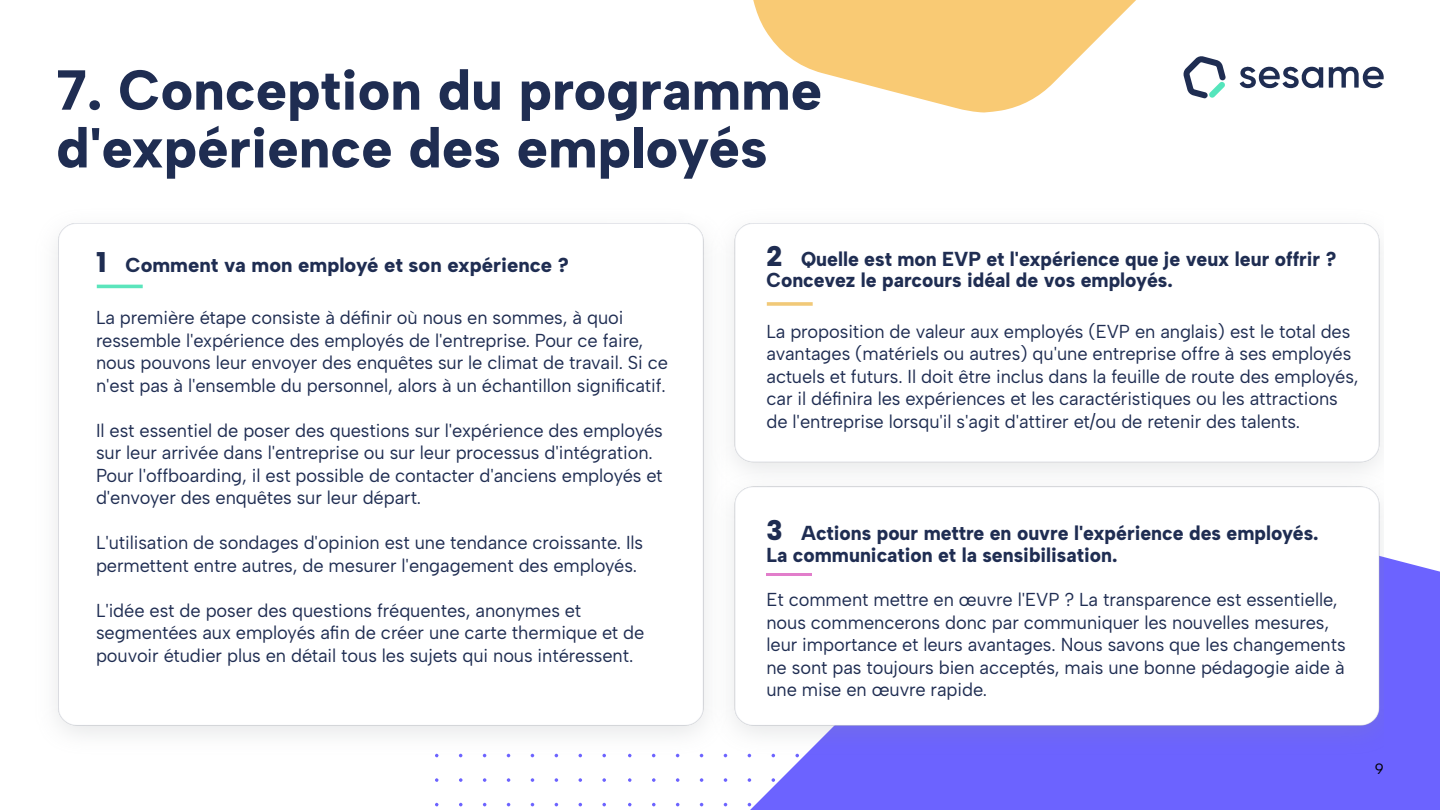
<style>
.page{position:relative;width:1440px;height:810px;background:#fff}
.page>*{position:absolute;margin:0;border:0;box-sizing:border-box;transform-origin:0 0}
.t1{font:800 56.25px/57.8px "Albert Sans";color:#1f2d52}
.t2{font:800 20.25px/21.8px "Albert Sans";color:#1f2d52;scale:.96 1}
.t3{font:800 20.25px "Albert Sans";color:#1f2d52}
.t4{font:18.75px/22.5px "Albert Sans";letter-spacing:-.005em;color:#1f2d52}
.t5{font:15px "Albert Sans";color:#000}
.s1{font-weight:900;font-size:28.5px}
</style>
<div class="page">
<svg style="left:653px;top:557px;width:787px;height:253px;background:#7d75ff"></svg>
<svg style="left:1240px;top:66px;width:83px;height:22px"></svg>
<svg style="left:1329px;top:67px;width:55px;height:21px"></svg>
<svg style="left:1184px;top:56px;width:42px;height:42px"></svg>
<img style="left:56px;top:223px;width:1328px;height:542px">
<svg style="left:753px;top:0;width:431px;height:112px;fill:#f9ca74"></svg>
<svg style="left:628px;top:778px;width:4px;height:4px"></svg>
<svg style="left:628px;top:803px;width:4px;height:4px"></svg>
<svg style="left:652px;top:778px;width:4px;height:4px"></svg>
<svg style="left:676px;top:778px;width:3px;height:4px"></svg>
<svg style="left:700px;top:778px;width:3px;height:4px"></svg>
<svg style="left:724px;top:778px;width:3px;height:4px"></svg>
<svg style="left:748px;top:778px;width:3px;height:4px"></svg>
<svg style="left:771px;top:778px;width:4px;height:4px"></svg>
<svg style="left:795px;top:778px;width:4px;height:4px"></svg>
<svg style="left:628px;top:754px;width:4px;height:4px"></svg>
<svg style="left:771px;top:754px;width:4px;height:3px"></svg>
<svg style="left:795px;top:754px;width:4px;height:3px"></svg>
<svg style="left:652px;top:803px;width:4px;height:3px"></svg>
<svg style="left:771px;top:803px;width:4px;height:3px"></svg>
<svg style="left:795px;top:803px;width:4px;height:3px"></svg>
<svg style="left:435px;top:778px;width:4px;height:4px"></svg>
<svg style="left:435px;top:803px;width:4px;height:4px"></svg>
<svg style="left:459px;top:778px;width:4px;height:4px"></svg>
<svg style="left:483px;top:778px;width:3px;height:4px"></svg>
<svg style="left:507px;top:778px;width:3px;height:4px"></svg>
<svg style="left:531px;top:778px;width:3px;height:4px"></svg>
<svg style="left:555px;top:778px;width:3px;height:4px"></svg>
<svg style="left:578px;top:778px;width:4px;height:4px"></svg>
<svg style="left:602px;top:778px;width:4px;height:4px"></svg>
<svg style="left:435px;top:754px;width:4px;height:4px"></svg>
<svg style="left:578px;top:754px;width:4px;height:3px"></svg>
<svg style="left:602px;top:754px;width:4px;height:3px"></svg>
<svg style="left:459px;top:803px;width:4px;height:3px"></svg>
<svg style="left:578px;top:803px;width:4px;height:3px"></svg>
<svg style="left:602px;top:803px;width:4px;height:3px"></svg>
<div style="left:762px;top:572px;width:78px;height:23px;background:#fff"></div>
<hr style="left:766px;top:573px;width:46px;height:3px;background:#e27ecb">
<h1 class="t1" style="left:56px;top:61px;width:767px">7. Conception du programme d'expérience des employés</h1>
<p class="t3" style="left:96px;top:252px;width:475px"><span class="s1">1</span> Comment va mon employé et son expérience ?</p>
<p class="t2" style="left:766px;top:248px;width:595px"><span class="s1">2</span> Quelle est mon EVP et l'expérience que je veux leur offrir ?<br>Concevez le parcours idéal de vos employés.</p>
<p class="t4" style="left:96px;top:306px;width:574px">La première étape consiste à définir où nous en sommes, à quoi ressemble l'expérience des employés de l'entreprise. Pour ce faire, nous pouvons leur envoyer des enquêtes sur le climat de travail. Si ce n'est pas à l'ensemble du personnel, alors à un échantillon significatif.</p>
<p class="t4" style="left:96px;top:419px;width:568px">Il est essentiel de poser des questions sur l'expérience des employés sur leur arrivée dans l'entreprise ou sur leur processus d'intégration.<br>Pour l'offboarding, il est possible de contacter d'anciens employés et d'envoyer des enquêtes sur leur départ.</p>
<p class="t4" style="left:96px;top:531px;width:549px">L'utilisation de sondages d'opinion est une tendance croissante. Ils permettent entre autres, de mesurer l'engagement des employés.</p>
<p class="t4" style="left:96px;top:599px;width:550px">L'idée est de poser des questions fréquentes, anonymes et segmentées aux employés afin de créer une carte thermique et de pouvoir étudier plus en détail tous les sujets qui nous intéressent.</p>
<p class="t4" style="left:767px;top:320px;width:594px">La proposition de valeur aux employés (EVP en anglais) est le total des avantages (matériels ou autres) qu'une entreprise offre à ses employés actuels et futurs. Il doit être inclus dans la feuille de route des employés, car il définira les expériences et les caractéristiques ou les attractions de l'entreprise lorsqu'il s'agit d'attirer et/ou de retenir des talents.</p>
<p class="t2" style="left:766px;top:522px;width:577px"><span class="s1">3</span> Actions pour mettre en ouvre l'expérience des employés.<br>La communication et la sensibilisation.</p>
<p class="t4" style="left:766px;top:588px;width:581px">Et comment mettre en œuvre l'EVP ? La transparence est essentielle, nous commencerons donc par communiquer les nouvelles mesures, leur importance et leurs avantages. Nous savons que les changements ne sont pas toujours bien acceptés, mais une bonne pédagogie aide à une mise en œuvre rapide.</p>
<p class="t5" style="left:1375px;top:760px;width:10px">9</p>
</div>
